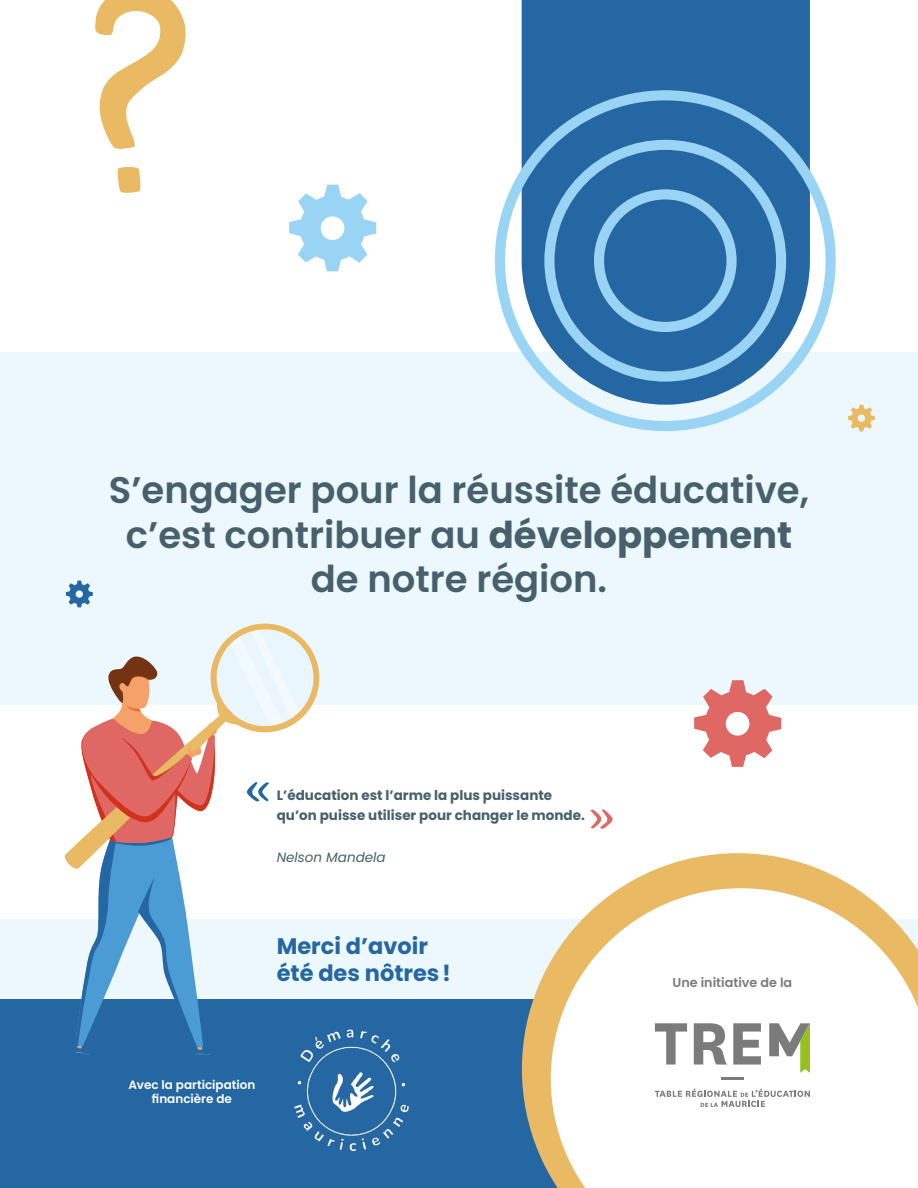
<style>
.page{position:relative;width:918px;height:1188px;background:#fff}
.page>*{position:absolute;margin:0;border:0;box-sizing:border-box;transform-origin:0 0}
.t1{font:57.6px "Herculanum";color:#2567a2}
.t2{font:57.6px "Herculanum";color:#df6764}
.t3{font:600 37.05px/44.4px "Poppins";color:#46606c;text-align:center}
.t4{font:700 22.5px/27px "Poppins";color:#2567a2}
.t5{font:700 13.5px/20.2px "Poppins";color:#46606c}
.t6{font:italic 13.5px "Poppins";color:#46606c}
.t7{font:600 12.75px "Poppins";color:#7c7b7b}
.t8{font:600 12px/14.4px "Poppins";color:#fff;text-align:center}
.s1{font-weight:700}
</style>
<div class="page">
<div style="left:0;top:920px;width:918px;height:90px;background:#ecf7fe"></div>
<div style="left:0;top:1000px;width:918px;height:188px;background:#2567a2"></div>
<div style="left:0;top:352px;width:918px;height:352px;background:#ecf7fe"></div>
<svg style="left:117px;top:167px;width:24px;height:26px"></svg>
<svg style="left:95px;top:0;width:91px;height:149px"></svg>
<svg style="left:694px;top:680px;width:87px;height:87px"></svg>
<svg style="left:66px;top:581px;width:27px;height:26px"></svg>
<svg style="left:289px;top:185px;width:87px;height:86px"></svg>
<svg style="left:522px;top:853px;width:333px;height:324px"></svg>
<svg style="left:551px;top:888px;width:367px;height:300px;background:#fcf7ed"></svg>
<svg style="left:655px;top:1089px;width:155px;height:18px;background:#e1e1e1"></svg>
<hr style="left:721px;top:1077px;width:23px;height:3px;background:#7c7b7b">
<svg style="left:655px;top:1023px;width:32px;height:42px"></svg>
<svg style="left:694px;top:1023px;width:33px;height:42px"></svg>
<svg style="left:733px;top:1023px;width:28px;height:42px"></svg>
<svg style="left:769px;top:1023px;width:41px;height:50px;background:#b9c1a3"></svg>
<div style="left:880px;top:1107px;width:38px;height:81px;background:#fff"></div>
<svg style="left:63px;top:624px;width:257px;height:431px"></svg>
<div style="left:522px;top:0;width:288px;height:90px;background:#2567a2"></div>
<svg style="left:495px;top:90px;width:341px;height:341px"></svg>
<svg style="left:544px;top:140px;width:242px;height:242px;background:#4180b5"></svg>
<svg style="left:848px;top:405px;width:27px;height:26px"></svg>
<img style="left:282px;top:1028px;width:127px;height:123px">
<p class="t3" style="left:109px;top:468px;width:702px">S’engager pour la réussite éducative, c’est contribuer au <span class="s1">développement </span>de notre région.</p>
<h1 class="t1" style="left:244px;top:754px;width:29px">«</h1>
<p class="t5" style="left:277px;top:785px;width:310px">L’éducation est l’arme la plus puissante qu’on puisse utiliser pour changer le monde.</p>
<h1 class="t2" style="left:588px;top:781px;width:29px">»</h1>
<p class="t6" style="left:277px;top:850px;width:110px">Nelson Mandela</p>
<p class="t4" style="left:277px;top:933px;width:176px">Merci d’avoir été des nôtres!</p>
<p class="t8" style="left:128px;top:1077px;width:129px">Avec la participation financière de</p>
<p class="t7" style="left:673px;top:975px;width:121px">Une initiative de la</p>
</div>
